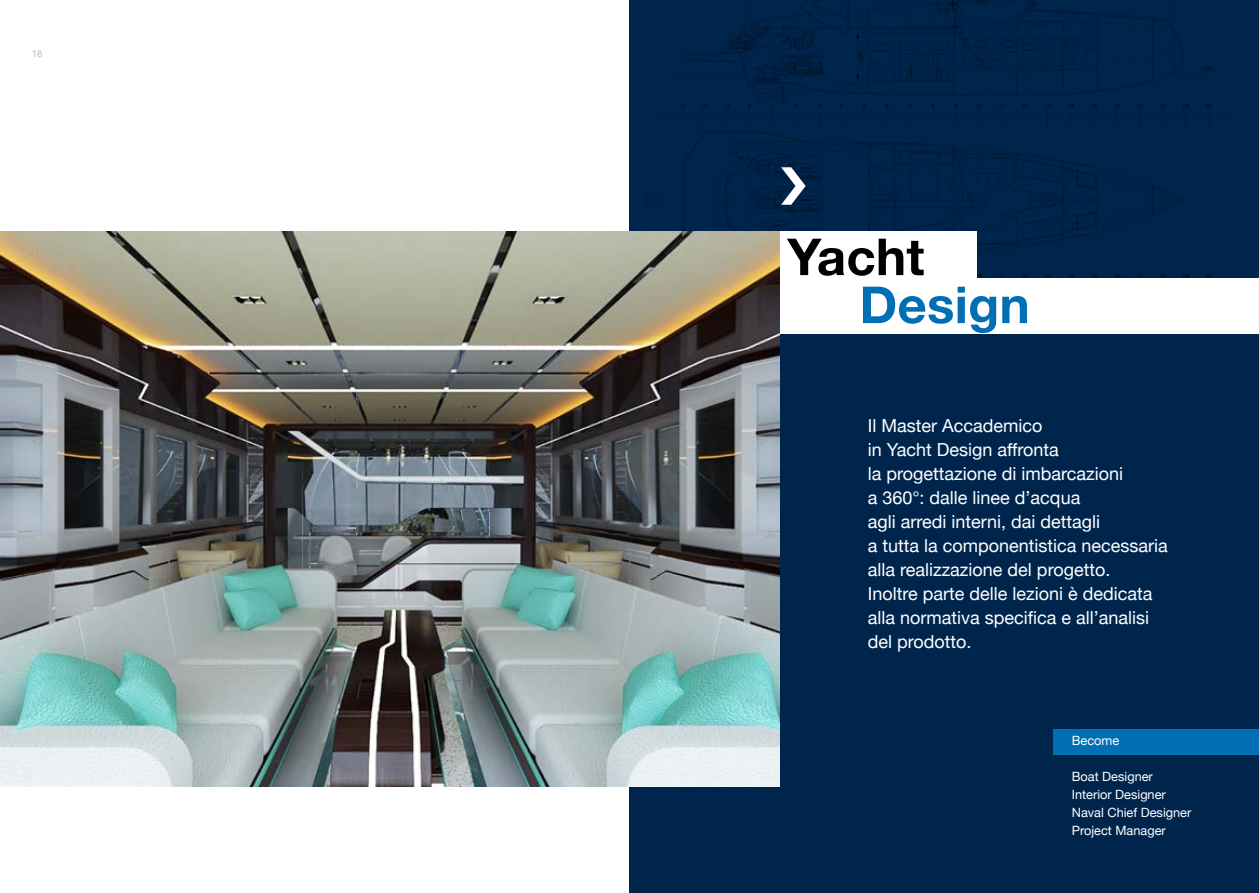
<style>
.page{position:relative;width:1259px;height:893px;background:#fff}
.page>*{position:absolute;margin:0;border:0;box-sizing:border-box;transform-origin:0 0}
.t1{font:700 51px "Helvetica Neue";letter-spacing:.005em;color:#006fb4}
.t2{font:700 51px "Helvetica Neue";letter-spacing:.005em;color:#000}
.t3{font:18px/24px "Helvetica Neue";color:#fff}
.t4{font:12.75px/18px "Helvetica Neue";color:#fff}
.t5{font:9.75px "Helvetica Neue";color:#bbbdbe}
</style>
<div class="page">
<div style="left:629px;top:0;width:630px;height:893px;background:#00254d"></div>
<img style="left:631px;top:0;width:602px;height:279px">
<div style="left:1053px;top:729px;width:206px;height:25px;background:#006fb4"></div>
<div style="left:779px;top:279px;width:480px;height:55px;background:#fff"></div>
<div style="left:693px;top:232px;width:283px;height:55px;background:#fff"></div>
<img style="left:0;top:232px;width:779px;height:555px">
<svg style="left:781px;top:167px;width:24px;height:38px"></svg>
<p class="t5" style="left:32px;top:48px;width:12px">16</p>
<h1 class="t2" style="left:787px;top:225px;width:139px">Yacht</h1>
<h1 class="t1" style="left:859px;top:273px;width:172px">Design</h1>
<p class="t3" style="left:867px;top:413px;width:302px">Il Master Accademico<br>in Yacht Design affronta<br>la progettazione di imbarcazioni<br>a 360°: dalle linee d’acqua<br>agli arredi interni, dai dettagli<br>a tutta la componentistica necessaria alla realizzazione del progetto.<br>Inoltre parte delle lezioni è dedicata alla normativa specifica e all’analisi del prodotto.</p>
<p class="t4" style="left:1071px;top:732px;width:49px">Become</p>
<p class="t4" style="left:1071px;top:768px;width:121px">Boat Designer<br>Interior Designer<br>Naval Chief Designer<br>Project Manager</p>
</div>
